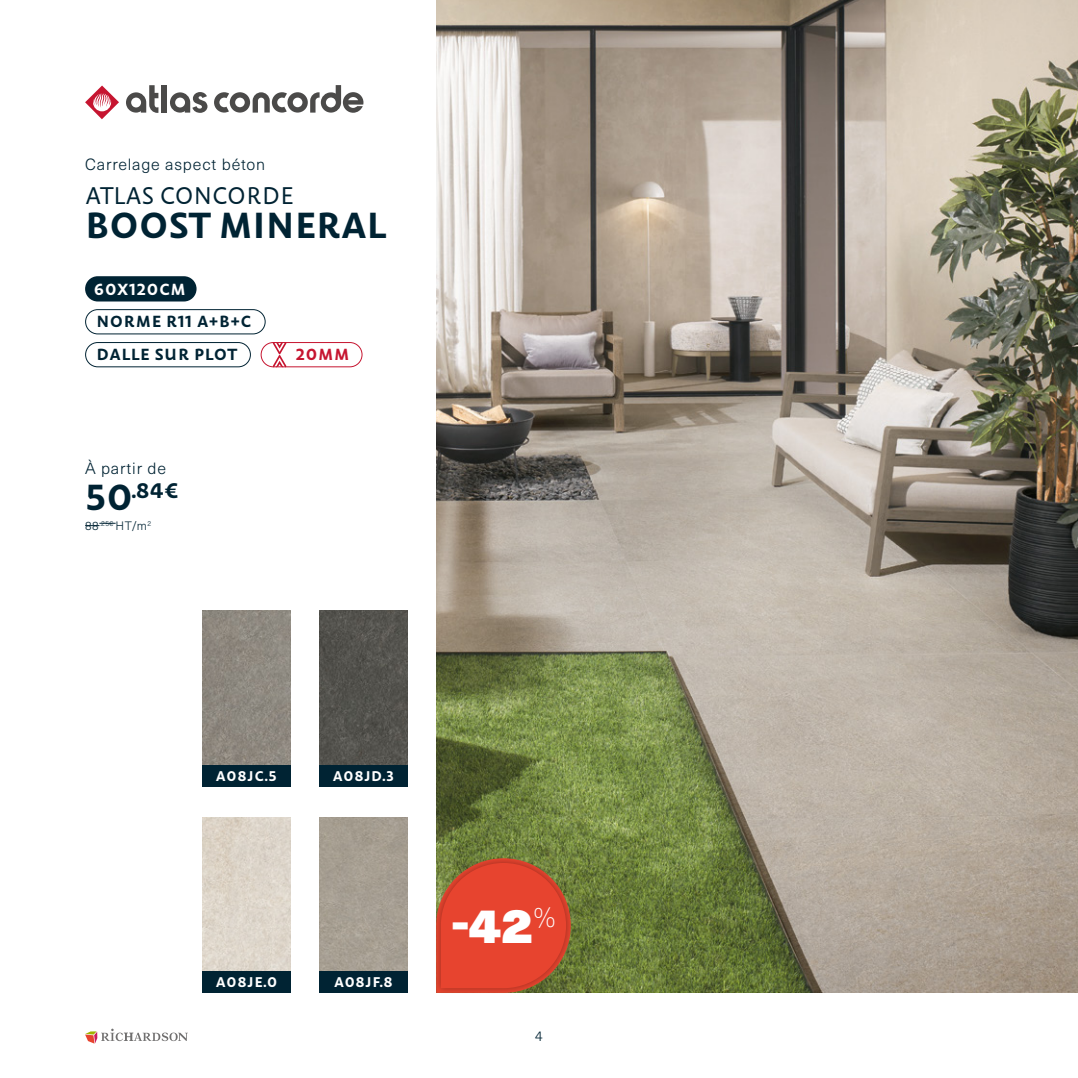
<style>
.page{position:relative;width:1078px;height:1078px;background:#fff}
.page>*{position:absolute;margin:0;border:0;box-sizing:border-box;transform-origin:0 0}
.t1{font:48px "Neue Haas Unica W1 G X Black";color:#fff}
.t2{font:700 36px "Carolineale";letter-spacing:-.005em;color:#002333}
.t3{font:24px "Carolineale";letter-spacing:-.015em;color:#002333}
.t4{font:700 21px "Carolineale";color:#002333}
.t5{font:300 16px "Neue Haas Unica W1 G";letter-spacing:.05em;color:#002333}
.t6{font:700 16px "Carolineale";letter-spacing:.045em;color:#002333}
.t7{font:700 16px "Carolineale";letter-spacing:.025em;color:#002333}
.t8{font:700 16px "Carolineale";letter-spacing:.05em;color:#fff}
.t9{font:700 16px "Carolineale";color:#c61530}
.t10{font:700 14px "Carolineale";letter-spacing:.05em;color:#fff}
.t11{font:300 14px "Neue Haas Unica W1 G";color:#002333}
.t12{font:300 12px "Neue Haas Unica W1 G";color:#002333}
.s1{font-size:36px}
</style>
<div class="page">
<svg style="left:85px;top:1028px;width:103px;height:15px"></svg>
<div style="left:85px;top:276px;width:111px;height:25px;background:#002333;border-radius:13px"></div>
<div style="left:85px;top:309px;width:180px;height:25px;border:1px solid #002333;border-radius:12px"></div>
<div style="left:85px;top:342px;width:166px;height:25px;border:1px solid #002333;border-radius:12px"></div>
<img style="left:436px;top:0;width:641px;height:992px">
<img style="left:202px;top:610px;width:89px;height:155px">
<img style="left:319px;top:610px;width:88px;height:155px">
<img style="left:202px;top:817px;width:89px;height:154px">
<div style="left:319px;top:817px;width:88px;height:154px;background:#a69e92"></div>
<svg style="left:85px;top:523px;width:31px;height:3px"></svg>
<div style="left:162px;top:85px;width:5px;height:28px;background:#4b4a49"></div>
<svg style="left:126px;top:85px;width:32px;height:28px"></svg>
<svg style="left:214px;top:85px;width:149px;height:28px"></svg>
<svg style="left:170px;top:92px;width:37px;height:21px"></svg>
<svg style="left:85px;top:85px;width:34px;height:34px"></svg>
<div style="left:433px;top:856px;width:139px;height:138px;background:#000;opacity:.33"></div>
<svg style="left:436px;top:858px;width:134px;height:134px;background:#d14c30"></svg>
<div style="left:260px;top:342px;width:102px;height:25px;border:1px solid #c61530;border-radius:12px"></div>
<svg style="left:272px;top:342px;width:14px;height:25px"></svg>
<div style="left:202px;top:765px;width:89px;height:21px;background:#002333"></div>
<div style="left:202px;top:971px;width:89px;height:21px;background:#002333"></div>
<div style="left:319px;top:765px;width:88px;height:21px;background:#002333"></div>
<div style="left:319px;top:971px;width:88px;height:21px;background:#002333"></div>
<p class="t5" style="left:85px;top:153px;width:181px">Carrelage aspect béton</p>
<p class="t3" style="left:85px;top:177px;width:210px">ATLAS CONCORDE</p>
<p class="t2" style="left:85px;top:197px;width:303px">BOOST MINERAL</p>
<p class="t8" style="left:94px;top:277px;width:94px">60X120CM</p>
<p class="t6" style="left:96px;top:309px;width:156px">NORME R11 A+B+C</p>
<p class="t7" style="left:96px;top:341px;width:142px">DALLE SUR PLOT</p>
<p class="t5" style="left:85px;top:456px;width:82px">À partir de</p>
<p class="t4" style="left:85px;top:474px;width:95px"><span class="s1">50</span>.84€</p>
<p class="t12" style="left:85px;top:516px;width:68px">88<sup>.25€</sup> HT/m<sup>2</sup></p>
<p class="t9" style="left:295px;top:341px;width:55px">20MM</p>
<p class="t10" style="left:216px;top:764px;width:62px">A08JC.5</p>
<p class="t10" style="left:333px;top:764px;width:63px">A08JD.3</p>
<p class="t10" style="left:216px;top:970px;width:63px">A08JE.0</p>
<p class="t10" style="left:334px;top:970px;width:60px">A08JF.8</p>
<p class="t1" style="left:451px;top:886px;width:106px">-42<sup>%</sup></p>
<p class="t11" style="left:535px;top:1025px;width:9px">4</p>
</div>
